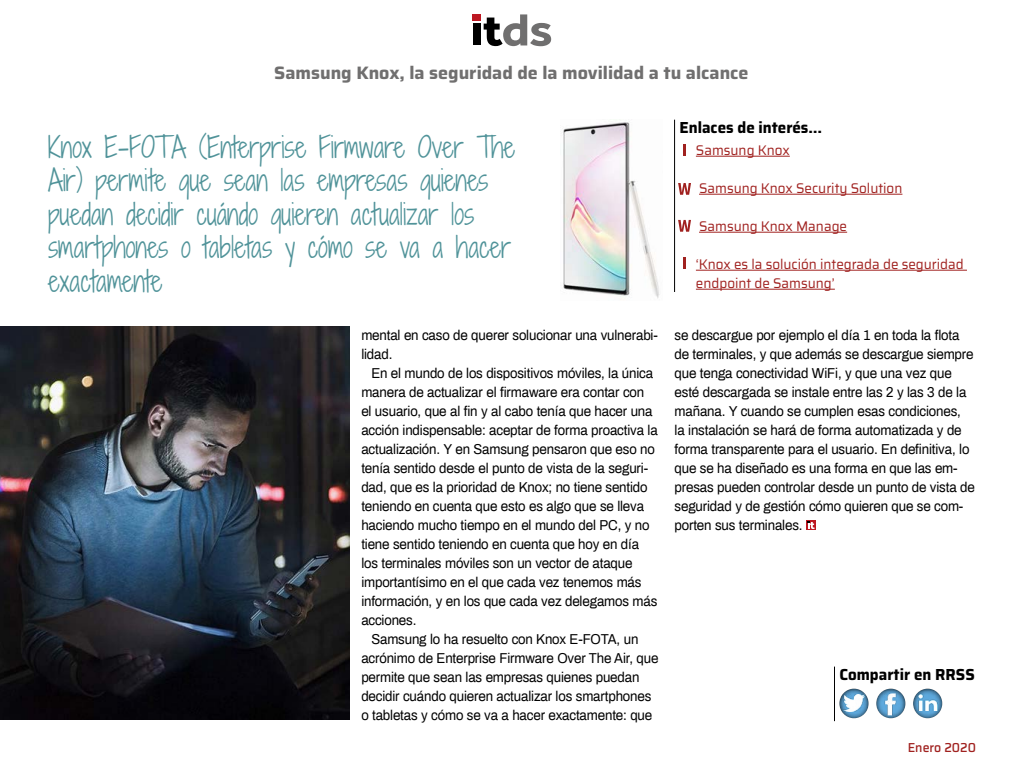
<style>
.page{position:relative;width:1024px;height:768px;background:#fff}
.page>*{position:absolute;margin:0;border:0;box-sizing:border-box;transform-origin:0 0}
.t1{font:28px/33.6px "Shadows Into Light Two";color:#509399;scale:.9 1}
.t2{font:700 18px "Saira";color:#706f6f}
.t3{font:700 16px "Saira";color:#000;scale:.95 1}
.t4{font:14px/19px "Archivo";letter-spacing:-.01em;color:#000;scale:.95 1}
.t5{font:14px/19px "Saira";color:#a0211f;scale:.96 1}
.t6{font:500 13px "Saira";color:#a0211f;scale:.95 1}
</style>
<div class="page">
<img style="left:0;top:326px;width:349px;height:394px">
<div style="left:473px;top:15px;width:8px;height:6px;background:#bd1822"></div>
<div style="left:473px;top:24px;width:8px;height:21px;background:#000"></div>
<svg style="left:484px;top:14px;width:67px;height:32px"></svg>
<svg style="left:878px;top:688px;width:27px;height:31px"></svg>
<img style="left:885px;top:694px;width:12px;height:21px">
<svg style="left:839px;top:688px;width:39px;height:31px"></svg>
<img style="left:844px;top:695px;width:20px;height:17px">
<svg style="left:905px;top:688px;width:38px;height:31px"></svg>
<img style="left:918px;top:694px;width:21px;height:17px">
<hr style="left:834px;top:667px;width:1px;height:54px;background:#000">
<hr style="left:696px;top:156px;width:94px;height:1px;background:#a0211f">
<hr style="left:699px;top:194px;width:203px;height:1px;background:#a0211f">
<hr style="left:699px;top:232px;width:148px;height:1px;background:#a0211f">
<hr style="left:696px;top:270px;width:271px;height:1px;background:#a0211f">
<hr style="left:696px;top:289px;width:139px;height:1px;background:#a0211f">
<hr style="left:674px;top:120px;width:1px;height:172px;background:#000">
<svg style="left:683px;top:144px;width:3px;height:12px"></svg>
<svg style="left:683px;top:258px;width:3px;height:11px"></svg>
<svg style="left:678px;top:183px;width:13px;height:12px"></svg>
<svg style="left:678px;top:220px;width:13px;height:12px"></svg>
<svg style="left:806px;top:520px;width:10px;height:10px"></svg>
<svg style="left:808px;top:521px;width:7px;height:8px"></svg>
<img style="left:563px;top:122px;width:97px;height:178px">
<p class="t2" style="left:274px;top:59px;width:476px">Samsung Knox, la seguridad de la movilidad a tu alcance</p>
<h1 class="t1" style="left:48px;top:130px;width:520px">Knox E-FOTA (Enterprise Firmware Over The Air) permite que sean las empresas quienes puedan decidir cuándo quieren actualizar los smartphones o tabletas y cómo se va a hacer exactamente</h1>
<p class="t4" style="left:361px;top:325px;width:314px">mental en caso de querer solucionar una vulnerabi&shy;lidad.</p>
<p class="t4" style="left:361px;top:363px;width:314px;text-indent:10px">En el mundo de los dispositivos móviles, la única manera de actualizar el firmaware era contar con el usuario, que al fin y al cabo tenía que hacer una acción indispensable: aceptar de forma proactiva la actualización. Y en Samsung pensaron que eso no tenía sentido desde el punto de vista de la seguri&shy;dad, que es la prioridad de Knox; no tiene sentido teniendo en cuenta que esto es algo que se lleva haciendo mucho tiempo en el mundo del PC, y no tiene sentido teniendo en cuenta que hoy en día los terminales móviles son un vector de ataque importantísimo en el que cada vez tenemos más información, y en los que cada vez delegamos más acciones.</p>
<p class="t4" style="left:361px;top:629px;width:314px;text-indent:10px">Samsung lo ha resuelto con Knox E-FOTA, un acrónimo de Enterprise Firmware Over The Air, que permite que sean las empresas quienes puedan decidir cuándo quieren actualizar los smartphones o tabletas y cómo se va a hacer exactamente: que</p>
<p class="t3" style="left:679px;top:115px;width:152px">Enlaces de interés…</p>
<p class="t5" style="left:696px;top:141px;width:99px">Samsung Knox</p>
<p class="t5" style="left:699px;top:179px;width:213px">Samsung Knox Security Solution</p>
<p class="t5" style="left:699px;top:217px;width:156px">Samsung Knox Manage</p>
<p class="t5" style="left:696px;top:255px;width:281px">‘Knox es la solución integrada de seguridad endpoint de Samsung’</p>
<p class="t4" style="left:675px;top:325px;width:318px">se descargue por ejemplo el día 1 en toda la flota de terminales, y que además se descargue siempre que tenga conectividad WiFi, y que una vez que esté descargada se instale entre las 2 y las 3 de la mañana. Y cuando se cumplen esas condiciones,<br>la instalación se hará de forma automatizada y de forma transparente para el usuario. En definitiva, lo que se ha diseñado es una forma en que las em&shy;presas pueden controlar desde un punto de vista de seguridad y de gestión cómo quieren que se com&shy;porten sus terminales.</p>
<p class="t3" style="left:839px;top:662px;width:144px">Compartir en RRSS</p>
<p class="t6" style="left:908px;top:738px;width:73px">Enero 2020</p>
</div>
